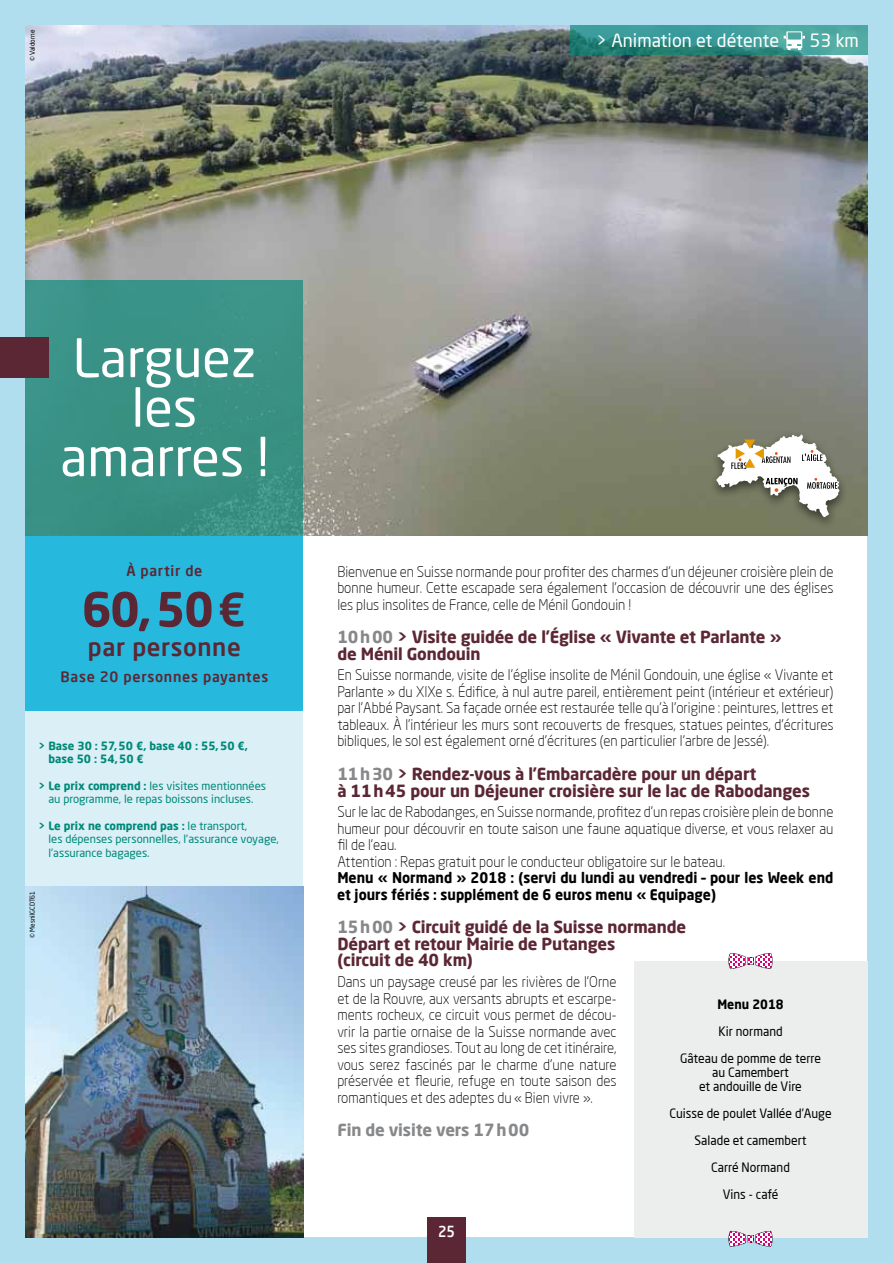
<style>
.page{position:relative;width:893px;height:1263px;background:#fff}
.page>*{position:absolute;margin:0;border:0;box-sizing:border-box;transform-origin:0 0}
.t1{font:52.5px/49.5px "Neo Sans Pro";color:#fff;text-align:center}
.t2{font:500 45px "Neo Sans Pro";color:#5b2734}
.t3{font:500 24px "Neo Sans Pro";letter-spacing:.025em;color:#5b2734}
.t4{font:18px "Neo Sans Pro";color:#fff}
.t5{font:700 16.5px/16.5px "Neo Sans Pro";letter-spacing:-.01em;color:#5b2734}
.t6{font:700 16.5px "Neo Sans Pro";letter-spacing:-.01em;color:#87888a}
.t7{font:500 15px "Neo Sans Pro";color:#fff;scale:.9 1}
.t8{font:300 14.55px/16.5px "Neo Sans Pro";color:#000;text-align:justify;scale:.95 1}
.t9{font:700 14.55px/16.5px "Neo Sans Pro";color:#000;scale:.95 1}
.t10{font:500 14.25px "Neo Sans Pro";letter-spacing:.05em;color:#5b2734}
.t11{font:12.75px/27px "Neo Sans Pro";color:#000;text-align:center;scale:.95 1}
.t12{font:700 12.75px "Neo Sans Pro";color:#000;scale:.95 1}
.t13{font:11.25px/13.5px "Neo Sans Pro";color:#008978;text-align:center}
.t14{font:700 11.25px/13.5px "Neo Sans Pro";color:#008978}
.t15{font:6.75px "Neo Sans Pro";color:#000;scale:.95 1}
.s1{font-weight:700}
.s2{color:#87888a}
</style>
<div class="page">
<div style="left:0;top:0;width:893px;height:1263px;background:linear-gradient(to right,#b1deef,#b1deef)"></div>
<div style="left:26px;top:26px;width:841px;height:1211px;background:#fff"></div>
<img style="left:26px;top:26px;width:841px;height:510px">
<svg style="left:570px;top:26px;width:297px;height:29px;background:#399690"></svg>
<svg style="left:784px;top:31px;width:21px;height:19px"></svg>
<div style="left:26px;top:281px;width:277px;height:255px;background:#399184"></div>
<div style="left:427px;top:1217px;width:39px;height:46px;background:#5b2734"></div>
<div style="left:26px;top:536px;width:277px;height:175px;background:#26b9dd"></div>
<svg style="left:84px;top:591px;width:65px;height:41px"></svg>
<svg style="left:159px;top:591px;width:53px;height:37px"></svg>
<div style="left:26px;top:711px;width:277px;height:176px;background:#dbeff7"></div>
<div style="left:0;top:338px;width:49px;height:40px;background:#5b2734"></div>
<img style="left:26px;top:887px;width:277px;height:350px">
<div style="left:708px;top:431px;width:140px;height:99px;background:#000;opacity:.55"></div>
<svg style="left:716px;top:434px;width:123px;height:83px"></svg>
<div style="left:634px;top:961px;width:233px;height:276px;background:#eceded"></div>
<svg style="left:728px;top:953px;width:45px;height:16px"></svg>
<svg style="left:728px;top:1231px;width:45px;height:15px"></svg>
<p class="t15" style="left:28px;top:61px;width:34px;rotate:-90deg">© Valdorne</p>
<p class="t4" style="left:596px;top:29px;width:185px">&gt; Animation et détente</p>
<p class="t4" style="left:809px;top:29px;width:51px">53 km</p>
<h1 class="t1" style="left:60px;top:332px;width:210px">Larguez les amarres !</h1>
<p class="t10" style="left:126px;top:562px;width:78px">À partir de</p>
<h2 class="t2" style="left:82px;top:581px;width:165px">60,50€</h2>
<h3 class="t3" style="left:88px;top:632px;width:154px">par personne</h3>
<p class="t10" style="left:61px;top:668px;width:209px">Base 20 personnes payantes</p>
<p class="t14" style="left:48px;top:739px;width:201px;text-indent:-10px">&gt; Base 30 : 57,50 €, base 40 : 55,50 €, base 50 : 54,50 €</p>
<p class="t13" style="left:38px;top:779px;width:229px"><span class="s1">&gt; Le prix comprend :</span> les visites mentionnées au programme, le repas boissons incluses.</p>
<p class="t13" style="left:48px;top:818px;width:232px;text-align:left;text-indent:-10px"><span class="s1">&gt; Le prix ne comprend pas :</span> le transport,<br>les dépenses personnelles, l’assurance voyage, l’assurance bagages.</p>
<p class="t15" style="left:28px;top:938px;width:51px;rotate:-90deg">© MesnilGCDT61</p>
<p class="t8" style="left:337px;top:563px;width:524px">Bienvenue en Suisse normande pour profiter des charmes d’un déjeuner croisière plein de bonne humeur. Cette escapade sera également l’occasion de découvrir une des églises les plus insolites de France, celle de Ménil Gondouin !</p>
<p class="t5" style="left:337px;top:628px;width:446px"><span class="s2">10h00</span> &gt; Visite guidée de l’Église « Vivante et Parlante » de Ménil Gondouin</p>
<p class="t8" style="left:337px;top:667px;width:524px">En Suisse normande, visite de l’église insolite de Ménil Gondouin, une église « Vivante et Parlante » du XIXe s. Édifice, à nul autre pareil, entièrement peint (intérieur et extérieur) par l’Abbé Paysant. Sa façade ornée est restaurée telle qu’à l’origine : peintures, lettres et tableaux. À l’intérieur les murs sont recouverts de fresques, statues peintes, d’écritures bibliques, le sol est également orné d’écritures (en particulier l’arbre de Jessé).</p>
<p class="t5" style="left:337px;top:765px;width:474px"><span class="s2">11h30</span> &gt; Rendez-vous à l’Embarcadère pour un départ<br>à 11h45 pour un Déjeuner croisière sur le lac de Rabodanges</p>
<p class="t8" style="left:337px;top:803px;width:524px;text-align:left">Sur le lac de Rabodanges, en Suisse normande, profitez d’un repas croisière plein de bonne humeur pour découvrir en toute saison une faune aquatique diverse, et vous relaxer au fil de l’eau.<br>Attention : Repas gratuit pour le conducteur obligatoire sur le bateau.</p>
<p class="t9" style="left:337px;top:869px;width:524px">Menu « Normand » 2018 : (servi du lundi au vendredi – pour les Week end et jours fériés : supplément de 6 euros menu « Equipage)</p>
<p class="t5" style="left:337px;top:918px;width:350px"><span class="s2">15h00</span> &gt; Circuit guidé de la Suisse normande<br>Départ et retour Mairie de Putanges<br>(circuit de 40 km)</p>
<p class="t8" style="left:337px;top:973px;width:295px">Dans un paysage creusé par les rivières de l’Orne et de la Rouvre, aux versants abrupts et escarpe&shy;ments rocheux, ce circuit vous permet de décou&shy;vrir la partie ornaise de la Suisse normande avec ses sites grandioses. Tout au long de cet itinéraire, vous serez fascinés par le charme d’une nature préservée et fleurie, refuge en toute saison des romantiques et des adeptes du « Bien vivre ».</p>
<p class="t6" style="left:337px;top:1119px;width:193px">Fin de visite vers 17h00</p>
<p class="t12" style="left:717px;top:996px;width:71px">Menu 2018</p>
<p class="t11" style="left:680px;top:1017px;width:150px">Kir normand<br>Gâteau de pomme de terre</p>
<p class="t11" style="left:699px;top:1065px;width:110px;line-height:14.2px">au Camembert<br>et andouille de Vire</p>
<p class="t11" style="left:669px;top:1100px;width:172px">Cuisse de poulet Vallée d’Auge<br>Salade et camembert<br>Carré Normand<br>Vins - café</p>
<p class="t7" style="left:438px;top:1222px;width:20px">25</p>
</div>
